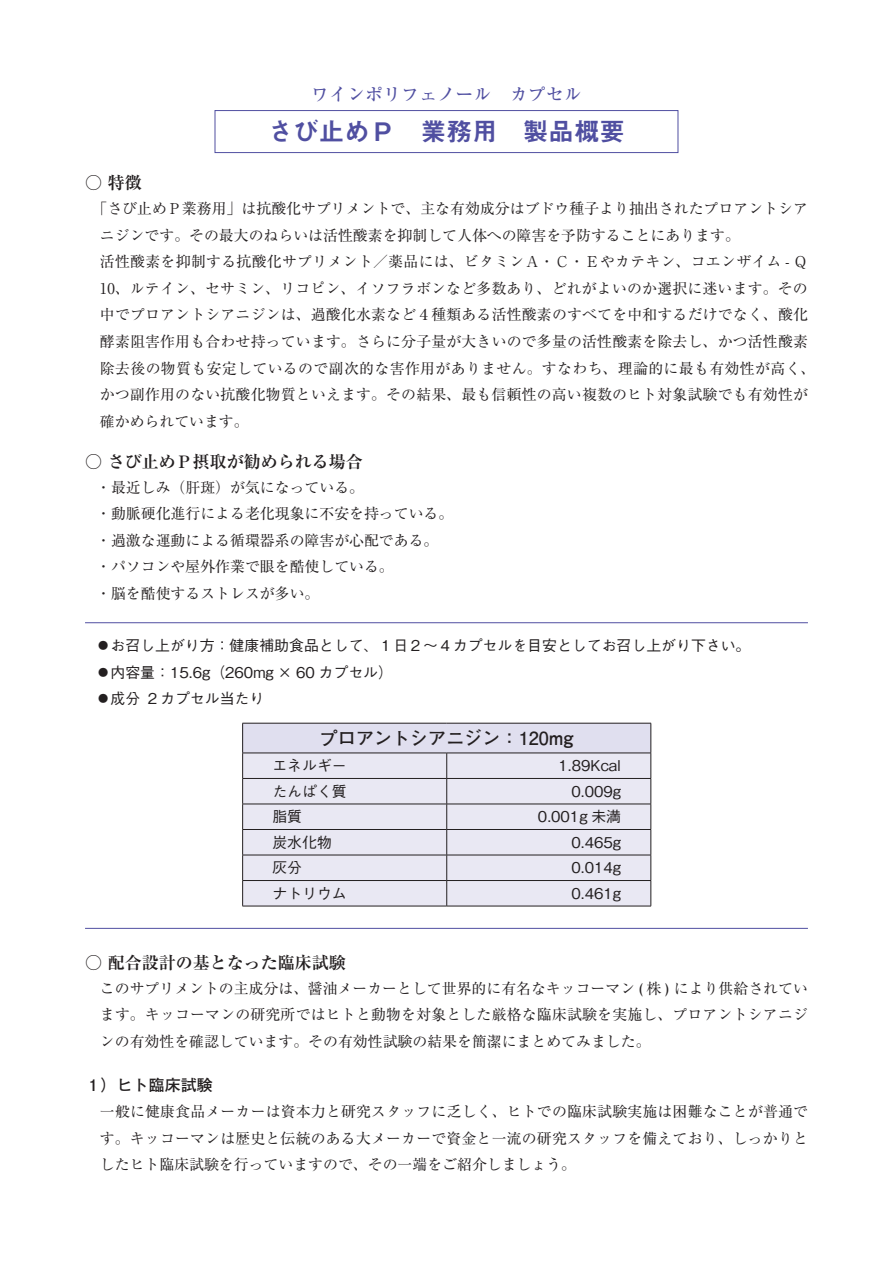
<style>
.page{position:relative;width:893px;height:1263px;background:#fff}
.page>*{position:absolute;margin:0;border:0;box-sizing:border-box;transform-origin:0 0}
.t1{font:25.5px "Midashi Go Pro MB31";color:#504fa1}
.t2{font:700 18px "Futo Go B101 Pro";color:#231f20}
.t3{font:500 18px "Ryumin Pro";color:#504fa1}
.t4{font:700 16.95px "Ryumin Pro";color:#231f20}
.t5{font:700 15.9px "Futo Go B101 Pro";color:#231f20}
.t6{font:14.85px/26.5px "Ryumin Pro";letter-spacing:.015em;color:#231f20}
.t7{font:500 14.85px/26.5px "Gothic BBB Pro";color:#231f20}
</style>
<div class="page">
<hr style="left:85px;top:622px;width:723px;height:1px;background:#504fa1">
<hr style="left:85px;top:928px;width:723px;height:1px;background:#504fa1">
<div style="left:243px;top:723px;width:408px;height:30px;background:#e0dfef"></div>
<div style="left:243px;top:754px;width:408px;height:152px;background:#e9e8f3"></div>
<hr style="left:242px;top:723px;width:205px;height:1px;background:#231f20">
<hr style="left:242px;top:723px;width:1px;height:30px;background:#231f20">
<hr style="left:447px;top:723px;width:204px;height:1px;background:#231f20">
<hr style="left:651px;top:723px;width:1px;height:30px;background:#231f20">
<hr style="left:242px;top:753px;width:205px;height:1px;background:#231f20">
<hr style="left:447px;top:753px;width:204px;height:1px;background:#231f20">
<hr style="left:242px;top:778px;width:205px;height:1px;background:#231f20">
<hr style="left:447px;top:778px;width:204px;height:1px;background:#231f20">
<hr style="left:242px;top:804px;width:205px;height:1px;background:#231f20">
<hr style="left:447px;top:804px;width:204px;height:1px;background:#231f20">
<hr style="left:242px;top:829px;width:205px;height:1px;background:#231f20">
<hr style="left:447px;top:829px;width:204px;height:1px;background:#231f20">
<hr style="left:242px;top:855px;width:205px;height:1px;background:#231f20">
<hr style="left:447px;top:855px;width:204px;height:1px;background:#231f20">
<hr style="left:242px;top:880px;width:205px;height:1px;background:#231f20">
<svg style="left:242px;top:753px;width:1px;height:153px"></svg>
<hr style="left:447px;top:880px;width:204px;height:1px;background:#231f20">
<svg style="left:446px;top:753px;width:1px;height:153px"></svg>
<svg style="left:651px;top:753px;width:1px;height:153px"></svg>
<hr style="left:242px;top:906px;width:205px;height:1px;background:#231f20">
<hr style="left:447px;top:906px;width:204px;height:1px;background:#231f20">
<div style="left:215px;top:110px;width:463px;height:43px;border:1px solid #504fa1"></div>
<p class="t3" style="left:311px;top:80px;width:273px">ワインポリフェノール　カプセル</p>
<h1 class="t1" style="left:268px;top:111px;width:359px">さび止めＰ　業務用　製品概要</h1>
<p class="t4" style="left:85px;top:170px;width:58px">○ 特徴</p>
<p class="t6" style="left:100px;top:194px;width:717px;text-indent:-7px">「さび止めＰ業務用」は抗酸化サプリメントで、主な有効成分はブドウ種子より抽出されたプロアントシアニジンです。その最大のねらいは活性酸素を抑制して人体への障害を予防することにあります。<br>活性酸素を抑制する抗酸化サプリメント／薬品には、ビタミンＡ・Ｃ・Ｅやカテキン、コエンザイム - Ｑ10、ルテイン、セサミン、リコピン、イソフラボンなど多数あり、どれがよいのか選択に迷います。その中でプロアントシアニジンは、過酸化水素など４種類ある活性酸素のすべてを中和するだけでなく、酸化酵素阻害作用も合わせ持っています。さらに分子量が大きいので多量の活性酸素を除去し、かつ活性酸素除去後の物質も安定しているので副次的な害作用がありません。すなわち、理論的に最も有効性が高く、かつ副作用のない抗酸化物質といえます。その結果、最も信頼性の高い複数のヒト対象試験でも有効性が確かめられています。</p>
<p class="t4" style="left:85px;top:448px;width:279px">○ さび止めＰ摂取が勧められる場合</p>
<p class="t6" style="left:96px;top:473px;width:359px">・最近しみ（肝斑）が気になっている。<br>・動脈硬化進行による老化現象に不安を持っている。・過激な運動による循環器系の障害が心配である。・パソコンや屋外作業で眼を酷使している。<br>・脳を酷使するストレスが多い。</p>
<p class="t7" style="left:96px;top:630px;width:656px">◦お召し上がり方：健康補助食品として、１日２〜４カプセルを目安としてお召し上がり下さい。◦内容量：15.6g（260mg × 60 カプセル）<br>◦成分 ２カプセル当たり</p>
<p class="t2" style="left:320px;top:724px;width:255px">プロアントシアニジン：120mg</p>
<p class="t7" style="left:272px;top:751px;width:76px">エネルギー</p>
<p class="t7" style="left:558px;top:751px;width:64px">1.89Kcal</p>
<p class="t7" style="left:272px;top:776px;width:76px">たんぱく質</p>
<p class="t7" style="left:571px;top:776px;width:51px">0.009g</p>
<p class="t7" style="left:272px;top:802px;width:31px">脂質</p>
<p class="t7" style="left:538px;top:802px;width:85px">0.001g 未満</p>
<p class="t7" style="left:272px;top:827px;width:61px">炭水化物</p>
<p class="t7" style="left:571px;top:827px;width:51px">0.465g</p>
<p class="t7" style="left:272px;top:853px;width:31px">灰分</p>
<p class="t7" style="left:571px;top:853px;width:51px">0.014g</p>
<p class="t7" style="left:272px;top:878px;width:76px">ナトリウム</p>
<p class="t7" style="left:571px;top:878px;width:51px">0.461g</p>
<p class="t4" style="left:85px;top:949px;width:262px">○ 配合設計の基となった臨床試験</p>
<p class="t6" style="left:100px;top:974px;width:709px;text-align:justify">このサプリメントの主成分は、醤油メーカーとして世界的に有名なキッコーマン ( 株 ) により供給されています。キッコーマンの研究所ではヒトと動物を対象とした厳格な臨床試験を実施し、プロアントシアニジンの有効性を確認しています。その有効性試験の結果を簡潔にまとめてみました。</p>
<p class="t5" style="left:85px;top:1073px;width:129px">１）ヒト臨床試験</p>
<p class="t6" style="left:100px;top:1097px;width:710px;text-align:justify">一般に健康食品メーカーは資本力と研究スタッフに乏しく、ヒトでの臨床試験実施は困難なことが普通です。キッコーマンは歴史と伝統のある大メーカーで資金と一流の研究スタッフを備えており、しっかりとしたヒト臨床試験を行っていますので、その一端をご紹介しましょう。</p>
</div>
